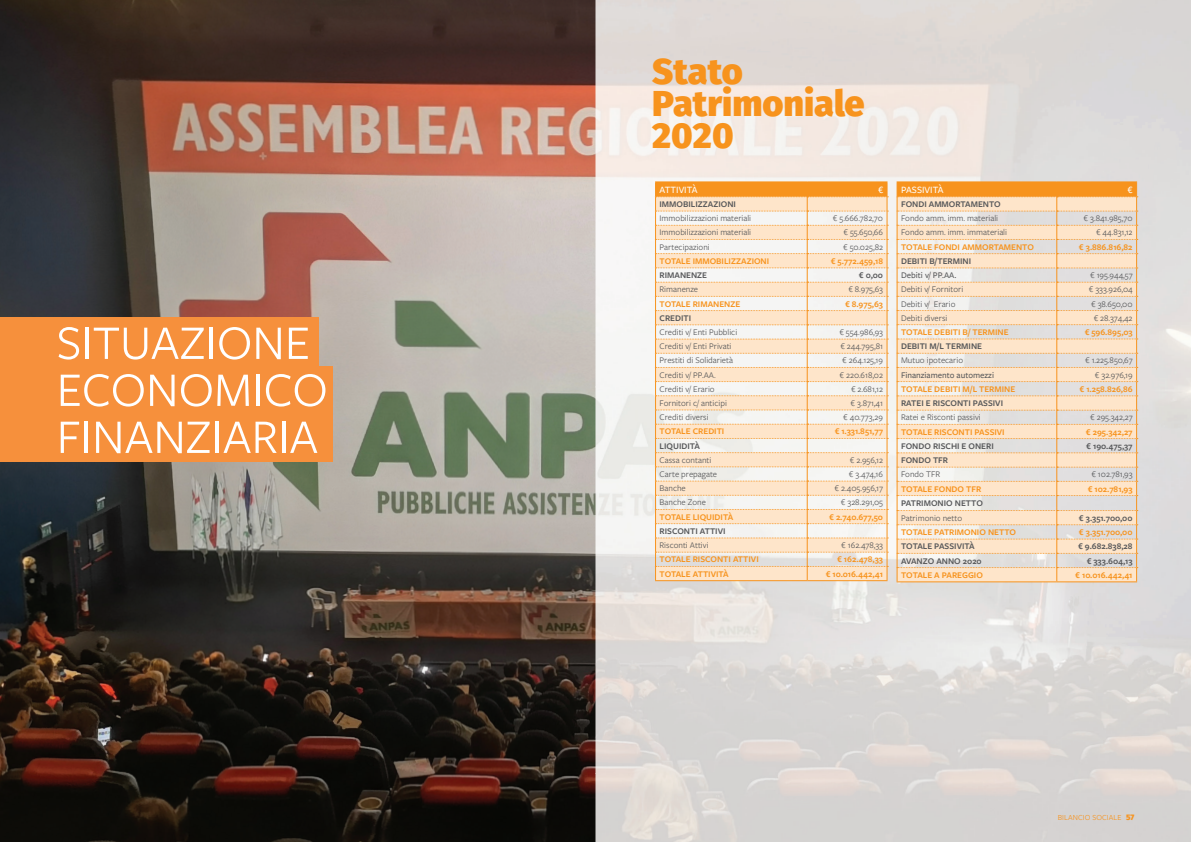
<style>
.page{position:relative;width:1191px;height:842px;background:#fff}
.page>*{position:absolute;margin:0;border:0;box-sizing:border-box;transform-origin:0 0}
.t1{font:50px/47px "Freight Sans Pro";color:#fff}
.t2{font:800 36px/32px "Fira Sans";color:#f7931d}
.t3{font:500 10px "Freight Sans Pro";color:#fff}
.t4{font:700 10px "Freight Sans Pro";color:#f7931d}
.t5{font:9px "Freight Sans Pro";color:#57585a}
.t6{font:600 9px "Freight Sans Pro";color:#f7931d}
.t7{font:600 9px "Freight Sans Pro";color:#57585a}
.t8{font:500 9px "Freight Sans Pro";color:#57585a}
.t9{font:8px "Freight Sans Pro";letter-spacing:.01em;color:#f7931d}
.s1{font-weight:500;color:#fff}
.s2{font-family:"Fira Sans";font-weight:800}
</style>
<div class="page">
<img style="left:0;top:0;width:595px;height:842px">
<div style="left:0;top:317px;width:318px;height:49px;background:#f6903c"></div>
<div style="left:0;top:366px;width:333px;height:50px;background:#f6903c"></div>
<div style="left:0;top:412px;width:333px;height:50px;background:#f6903c"></div>
<img style="left:595px;top:0;width:384px;height:385px">
<img style="left:979px;top:0;width:212px;height:736px">
<img style="left:595px;top:385px;width:388px;height:387px">
<hr style="left:655px;top:181px;width:152px;height:1px;background:#f7931d">
<hr style="left:807px;top:181px;width:80px;height:1px;background:#f7931d">
<hr style="left:655px;top:580px;width:152px;height:1px;background:#f7931d">
<hr style="left:807px;top:580px;width:80px;height:1px;background:#f7931d">
<svg style="left:655px;top:182px;width:233px;height:398px"></svg>
<hr style="left:896px;top:181px;width:160px;height:1px;background:#f7931d">
<hr style="left:1056px;top:181px;width:81px;height:1px;background:#f7931d">
<hr style="left:896px;top:581px;width:160px;height:1px;background:#f7931d">
<hr style="left:1056px;top:581px;width:81px;height:1px;background:#f7931d">
<svg style="left:896px;top:182px;width:241px;height:399px;background:#f2dec7"></svg>
<h1 class="t1" style="left:57px;top:317px;width:272px">SITUAZIONE<br>ECONOMICO<br>FINANZIARIA</h1>
<h2 class="t2" style="left:652px;top:55px;width:214px">Stato<br>Patrimoniale<br>2020</h2>
<p class="t3" style="left:659px;top:183px;width:40px">ATTIVITÀ</p>
<p class="t4" style="left:868px;top:183px;width:16px">• <span class="s1">€</span></p>
<p class="t7" style="left:659px;top:198px;width:78px">IMMOBILIZZAZIONI</p>
<p class="t5" style="left:659px;top:212px;width:93px">Immobilizzazioni materiali</p>
<p class="t5" style="left:833px;top:212px;width:52px">€ 5.666.782,70</p>
<p class="t5" style="left:659px;top:226px;width:93px">Immobilizzazioni materiali</p>
<p class="t5" style="left:843px;top:226px;width:41px">€ 55.650,66</p>
<p class="t5" style="left:659px;top:241px;width:52px">Partecipazioni</p>
<p class="t5" style="left:843px;top:241px;width:41px">€ 50.025,82</p>
<p class="t6" style="left:659px;top:255px;width:111px">TOTALE IMMOBILIZZAZIONI</p>
<p class="t6" style="left:830px;top:255px;width:54px">€ 5.772.459,18</p>
<p class="t7" style="left:659px;top:269px;width:49px">RIMANENZE</p>
<p class="t7" style="left:859px;top:269px;width:26px">€ 0,00</p>
<p class="t5" style="left:659px;top:283px;width:40px">Rimanenze</p>
<p class="t5" style="left:848px;top:283px;width:36px">€ 8.975,63</p>
<p class="t6" style="left:659px;top:298px;width:82px">TOTALE RIMANENZE</p>
<p class="t6" style="left:845px;top:298px;width:40px">€ 8.975,63</p>
<p class="t7" style="left:659px;top:312px;width:33px">CREDITI</p>
<p class="t5" style="left:659px;top:326px;width:79px">Crediti v/ Enti Pubblici</p>
<p class="t5" style="left:839px;top:326px;width:45px">€ 554.986,93</p>
<p class="t5" style="left:659px;top:340px;width:73px">Crediti v/ Enti Privati</p>
<p class="t5" style="left:840px;top:340px;width:44px">€ 244.795,81</p>
<p class="t5" style="left:659px;top:354px;width:75px">Prestiti di Solidarietà</p>
<p class="t5" style="left:842px;top:354px;width:42px">€ 264.125,19</p>
<p class="t5" style="left:659px;top:369px;width:58px">Crediti v/ PP.AA.</p>
<p class="t5" style="left:839px;top:369px;width:45px">€ 220.618,02</p>
<p class="t5" style="left:659px;top:383px;width:57px">Crediti v/ Erario</p>
<p class="t5" style="left:851px;top:383px;width:34px">€ 2.681,12</p>
<p class="t5" style="left:659px;top:397px;width:69px">Fornitori c/ anticipi</p>
<p class="t5" style="left:850px;top:397px;width:34px">€ 3.871,41</p>
<p class="t5" style="left:659px;top:411px;width:51px">Crediti diversi</p>
<p class="t5" style="left:843px;top:411px;width:41px">€ 40.773,29</p>
<p class="t6" style="left:659px;top:425px;width:66px">TOTALE CREDITI</p>
<p class="t6" style="left:834px;top:425px;width:50px">€ 1.331.851,77</p>
<p class="t7" style="left:659px;top:440px;width:42px">LIQUIDITÀ</p>
<p class="t5" style="left:659px;top:454px;width:53px">Cassa contanti</p>
<p class="t5" style="left:850px;top:454px;width:35px">€ 2.956,12</p>
<p class="t5" style="left:659px;top:468px;width:59px">Carte prepagate</p>
<p class="t5" style="left:849px;top:468px;width:36px">€ 3.474,16</p>
<p class="t5" style="left:659px;top:482px;width:28px">Banche</p>
<p class="t5" style="left:834px;top:482px;width:50px">€ 2.405.956,17</p>
<p class="t5" style="left:659px;top:496px;width:48px">Banche Zone</p>
<p class="t5" style="left:841px;top:496px;width:44px">€ 328.291,05</p>
<p class="t6" style="left:659px;top:511px;width:75px">TOTALE LIQUIDITÀ</p>
<p class="t6" style="left:829px;top:511px;width:55px">€ 2.740.677,50</p>
<p class="t7" style="left:659px;top:525px;width:67px">RISCONTI ATTIVI</p>
<p class="t5" style="left:659px;top:539px;width:50px">Risconti Attivi</p>
<p class="t5" style="left:841px;top:539px;width:43px">€ 162.478,33</p>
<p class="t6" style="left:659px;top:553px;width:101px">TOTALE RISCONTI ATTIVI</p>
<p class="t6" style="left:837px;top:553px;width:47px">€ 162.478,33</p>
<p class="t6" style="left:659px;top:568px;width:71px">TOTALE ATTIVITÀ</p>
<p class="t6" style="left:825px;top:568px;width:59px">€ 10.016.442,41</p>
<p class="t3" style="left:901px;top:183px;width:44px">PASSIVITÀ</p>
<p class="t4" style="left:1118px;top:183px;width:16px">• <span class="s1">€</span></p>
<p class="t7" style="left:901px;top:198px;width:101px">FONDI AMMORTAMENTO</p>
<p class="t5" style="left:901px;top:212px;width:99px">Fondo amm. imm. materiali</p>
<p class="t5" style="left:1083px;top:212px;width:51px">€ 3.841.985,70</p>
<p class="t5" style="left:901px;top:226px;width:107px">Fondo amm. imm. immateriali</p>
<p class="t5" style="left:1096px;top:226px;width:38px">€ 44.831,12</p>
<p class="t6" style="left:901px;top:241px;width:134px">TOTALE FONDI AMMORTAMENTO</p>
<p class="t6" style="left:1079px;top:241px;width:55px">€ 3.886.816,82</p>
<p class="t7" style="left:901px;top:255px;width:72px">DEBITI B/TERMINI</p>
<p class="t8" style="left:901px;top:269px;width:57px">Debiti v/ PP.AA.</p>
<p class="t5" style="left:1090px;top:269px;width:44px">€ 195.944,57</p>
<p class="t5" style="left:901px;top:283px;width:64px">Debiti v/ Fornitori</p>
<p class="t5" style="left:1088px;top:283px;width:45px">€ 333.926,04</p>
<p class="t5" style="left:901px;top:298px;width:56px">Debiti v/ Erario</p>
<p class="t5" style="left:1091px;top:298px;width:43px">€ 38.650,00</p>
<p class="t5" style="left:901px;top:312px;width:48px">Debiti diversi</p>
<p class="t5" style="left:1093px;top:312px;width:40px">€ 28.374,42</p>
<p class="t6" style="left:901px;top:326px;width:109px">TOTALE DEBITI B/ TERMINE</p>
<p class="t6" style="left:1084px;top:326px;width:49px">€ 596.895,03</p>
<p class="t7" style="left:901px;top:340px;width:83px">DEBITI M/L TERMINE</p>
<p class="t5" style="left:901px;top:354px;width:64px">Mutuo ipotecario</p>
<p class="t5" style="left:1085px;top:354px;width:49px">€ 1.225.850,67</p>
<p class="t8" style="left:901px;top:369px;width:94px">Finanziamento automezzi</p>
<p class="t5" style="left:1095px;top:369px;width:39px">€ 32.976,19</p>
<p class="t6" style="left:901px;top:383px;width:116px">TOTALE DEBITI M/L TERMINE</p>
<p class="t6" style="left:1079px;top:383px;width:55px">€ 1.258.826,86</p>
<p class="t7" style="left:901px;top:397px;width:104px">RATEI E RISCONTI PASSIVI</p>
<p class="t5" style="left:901px;top:411px;width:81px">Ratei e Risconti passivi</p>
<p class="t5" style="left:1090px;top:411px;width:44px">€ 295.342,27</p>
<p class="t6" style="left:901px;top:426px;width:105px">TOTALE RISCONTI PASSIVI</p>
<p class="t6" style="left:1086px;top:426px;width:48px">€ 295.342,27</p>
<p class="t7" style="left:901px;top:440px;width:94px">FONDO RISCHI E ONERI</p>
<p class="t7" style="left:1086px;top:440px;width:48px">€ 190.475,37</p>
<p class="t7" style="left:901px;top:454px;width:49px">FONDO TFR</p>
<p class="t5" style="left:901px;top:468px;width:41px">Fondo TFR</p>
<p class="t5" style="left:1091px;top:468px;width:43px">€ 102.781,93</p>
<p class="t6" style="left:901px;top:482px;width:82px">TOTALE FONDO TFR</p>
<p class="t6" style="left:1087px;top:482px;width:46px">€ 102.781,93</p>
<p class="t7" style="left:901px;top:497px;width:83px">PATRIMONIO NETTO</p>
<p class="t5" style="left:901px;top:512px;width:63px">Patrimonio netto</p>
<p class="t7" style="left:1079px;top:512px;width:55px">€ 3.351.700,00</p>
<p class="t6" style="left:901px;top:526px;width:117px">TOTALE PATRIMONIO NETTO</p>
<p class="t6" style="left:1079px;top:526px;width:55px">€ 3.351.700,00</p>
<p class="t7" style="left:901px;top:540px;width:75px">TOTALE PASSIVITÀ</p>
<p class="t7" style="left:1078px;top:540px;width:56px">€ 9.682.838,28</p>
<p class="t7" style="left:901px;top:555px;width:82px">AVANZO ANNO 2020</p>
<p class="t7" style="left:1086px;top:555px;width:47px">€ 333.604,13</p>
<p class="t6" style="left:901px;top:569px;width:83px">TOTALE A PAREGGIO</p>
<p class="t6" style="left:1075px;top:569px;width:59px">€ 10.016.442,41</p>
<p class="t9" style="left:1057px;top:812px;width:78px">BILANCIO SOCIALE <span class="s2">57</span></p>
</div>
